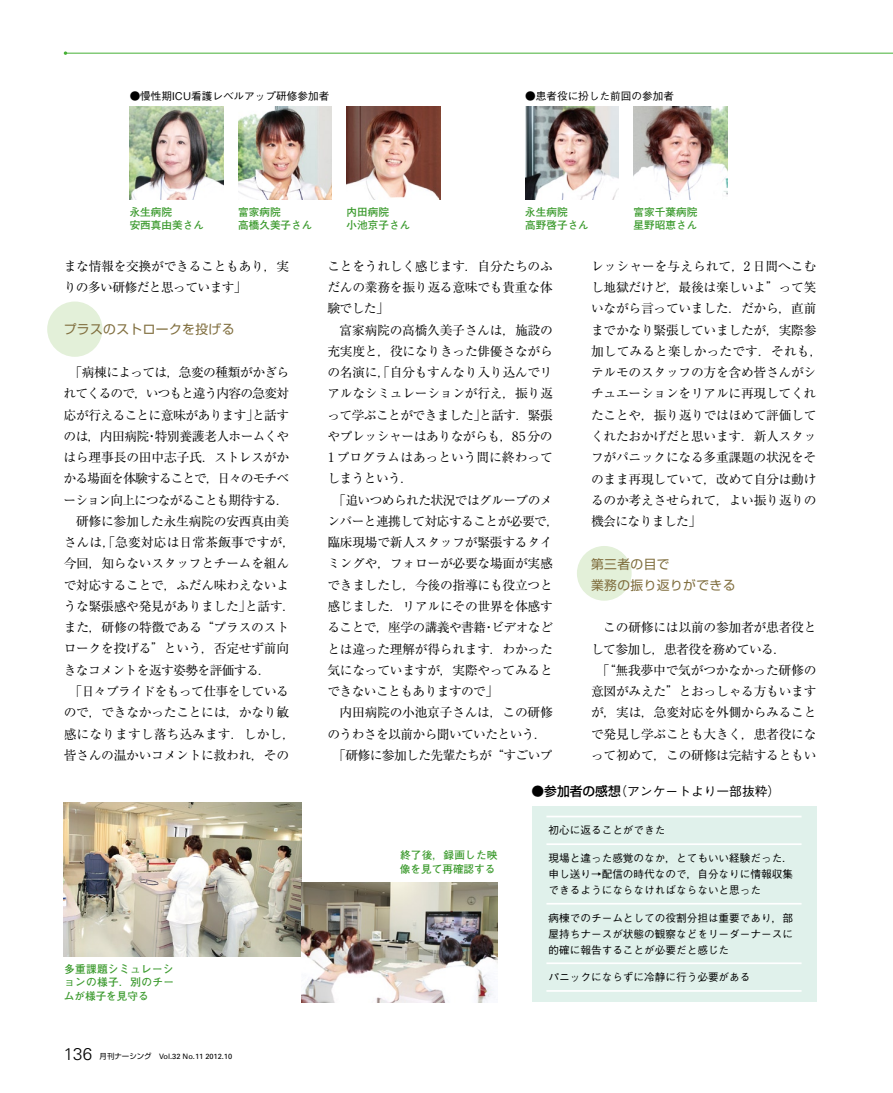
<style>
.page{position:relative;width:893px;height:1093px;background:#fff}
.page>*{position:absolute;margin:0;border:0;box-sizing:border-box;transform-origin:0 0}
.t1{font:300 16.95px "Univers";color:#000}
.t2{font:12.75px/21.3px "Ryumin Pro";letter-spacing:-.02em;color:#000}
.t3{font:12.75px "Ryumin Pro";letter-spacing:-.045em;color:#000}
.t4{font:12.75px "Ryumin Pro";letter-spacing:-.07em;color:#000}
.t5{font:12.75px/21.3px "Shin Go Pro";letter-spacing:.03em;color:#806e3e}
.t6{font:500 12.75px "Gothic BBB Pro";color:#000}
.t7{font:12.75px "Ryumin Pro";letter-spacing:-.075em;color:#000}
.t8{font:12.75px "Ryumin Pro";letter-spacing:.01em;color:#000}
.t9{font:12.75px "Ryumin Pro";letter-spacing:-.04em;color:#000}
.t10{font:12.75px "Ryumin Pro";letter-spacing:.005em;color:#000}
.t11{font:500 10.65px/15.9px "Gothic BBB Pro";color:#000;text-align:justify}
.t12{font:700 10.65px/13.8px "Futo Go B101 Pro";color:#3b9a2d}
.t13{font:7.5px "Univers";color:#000}
.s1{font-family:"Shin Go Pro"}
</style>
<div class="page">
<hr style="left:65px;top:53px;width:828px;height:1px;background:#46b035">
<div style="left:577px;top:546px;width:55px;height:55px;background:#e3f0d9;border-radius:50%"></div>
<div style="left:47px;top:301px;width:55px;height:56px;background:#e3f0d9;border-radius:50%"></div>
<img style="left:130px;top:106px;width:93px;height:94px">
<img style="left:238px;top:106px;width:94px;height:94px">
<img style="left:347px;top:106px;width:93px;height:94px">
<img style="left:525px;top:106px;width:93px;height:94px">
<img style="left:634px;top:106px;width:93px;height:94px">
<img style="left:64px;top:802px;width:238px;height:155px">
<img style="left:302px;top:882px;width:196px;height:120px">
<div style="left:531px;top:806px;width:285px;height:195px;background:#e0f1eb"></div>
<hr style="left:546px;top:816px;width:255px;height:1px;background:#fff">
<hr style="left:546px;top:843px;width:255px;height:2px;background:#fff">
<hr style="left:546px;top:903px;width:255px;height:1px;background:#fff">
<hr style="left:546px;top:962px;width:255px;height:2px;background:#fff">
<hr style="left:546px;top:990px;width:255px;height:2px;background:#fff">
<p class="t11" style="left:130px;top:86px;width:201px">●慢性期ICU看護レベルアップ研修参加者</p>
<p class="t11" style="left:525px;top:86px;width:150px">●患者役に扮した前回の参加者</p>
<p class="t12" style="left:130px;top:203px;width:76px">永生病院<br>安西真由美さん</p>
<p class="t12" style="left:238px;top:203px;width:76px">富家病院<br>高橋久美子さん</p>
<p class="t12" style="left:347px;top:203px;width:65px">内田病院<br>小池京子さん</p>
<p class="t12" style="left:525px;top:203px;width:65px">永生病院<br>高野啓子さん</p>
<p class="t12" style="left:634px;top:203px;width:65px">富家千葉病院星野昭恵さん</p>
<p class="t2" style="left:64px;top:254px;width:227px">まな情報を交換ができることもあり，実りの多い研修だと思っています」</p>
<p class="t5" style="left:64px;top:317px;width:172px">プラスのストロークを投げる</p>
<p class="t9" style="left:69px;top:362px;width:221px">「病棟によっては，急変の種類がかぎら</p>
<p class="t4" style="left:64px;top:383px;width:227px">れてくるので，いつもと違う内容の急変対</p>
<p class="t3" style="left:64px;top:405px;width:227px">応が行えることに意味があります」と話す</p>
<p class="t3" style="left:64px;top:426px;width:227px">のは，内田病院・特別養護老人ホームくや</p>
<p class="t2" style="left:64px;top:446px;width:227px">はら理事長の田中志子氏．ストレスがか</p>
<p class="t4" style="left:64px;top:468px;width:227px">かる場面を体験することで，日々のモチベ</p>
<p class="t7" style="left:64px;top:490px;width:227px">ーション向上につながることも期待する．</p>
<p class="t2" style="left:76px;top:509px;width:215px">研修に参加した永生病院の安西真由美</p>
<p class="t8" style="left:64px;top:532px;width:233px">さんは，「急変対応は日常茶飯事ですが，</p>
<p class="t2" style="left:64px;top:552px;width:227px">今回，知らないスタッフとチームを組ん</p>
<p class="t2" style="left:64px;top:573px;width:227px">で対応することで，ふだん味わえないよ</p>
<p class="t2" style="left:64px;top:595px;width:233px">うな緊張感や発見がありました」と話す．</p>
<p class="t2" style="left:64px;top:616px;width:227px">また，研修の特徴である “プラスのスト</p>
<p class="t2" style="left:64px;top:637px;width:227px">ロークを投げる”という，否定せず前向</p>
<p class="t3" style="left:64px;top:660px;width:209px">きなコメントを返す姿勢を評価する．</p>
<p class="t3" style="left:70px;top:681px;width:221px">「日々プライドをもって仕事をしている</p>
<p class="t2" style="left:64px;top:701px;width:227px">ので，できなかったことには，かなり敏</p>
<p class="t10" style="left:64px;top:724px;width:233px">感になりますし落ち込みます．しかし，</p>
<p class="t2" style="left:64px;top:743px;width:227px">皆さんの温かいコメントに救われ，その</p>
<p class="t12" style="left:64px;top:960px;width:112px;text-align:justify">多重課題シミュレーションの様子．別のチームが様子を見守る</p>
<h1 class="t1" style="left:64px;top:1043px;width:30px">136</h1>
<p class="t13" style="left:100px;top:1051px;width:134px"><span class="s1">月刊ナーシング</span> Vol.32 No.11 2012.10</p>
<p class="t2" style="left:327px;top:254px;width:227px;text-align:justify">ことをうれしく感じます．自分たちのふだんの業務を振り返る意味でも貴重な体験でした」</p>
<p class="t2" style="left:340px;top:318px;width:215px">富家病院の高橋久美子さんは，施設の</p>
<p class="t2" style="left:327px;top:339px;width:227px">充実度と，役になりきった俳優さながら</p>
<p class="t2" style="left:327px;top:361px;width:227px">の名演に，「自分もすんなり入り込んでリ</p>
<p class="t2" style="left:327px;top:382px;width:227px">アルなシミュレーションが行え，振り返</p>
<p class="t3" style="left:327px;top:405px;width:227px">って学ぶことができました」と話す．緊張</p>
<p class="t2" style="left:327px;top:425px;width:227px">やプレッシャーはありながらも，85分の</p>
<p class="t2" style="left:328px;top:446px;width:226px">1 プログラムはあっという間に終わって</p>
<p class="t2" style="left:327px;top:467px;width:87px">しまうという．</p>
<p class="t3" style="left:333px;top:490px;width:221px">「追いつめられた状況ではグループのメ</p>
<p class="t3" style="left:327px;top:511px;width:233px">ンバーと連携して対応することが必要で，</p>
<p class="t2" style="left:327px;top:531px;width:227px">臨床現場で新人スタッフが緊張するタイ</p>
<p class="t2" style="left:327px;top:552px;width:227px">ミングや，フォローが必要な場面が実感</p>
<p class="t2" style="left:327px;top:573px;width:227px">できましたし，今後の指導にも役立つと</p>
<p class="t2" style="left:327px;top:595px;width:227px">感じました．リアルにその世界を体感す</p>
<p class="t3" style="left:327px;top:617px;width:227px">ることで，座学の講義や書籍・ビデオなど</p>
<p class="t2" style="left:327px;top:637px;width:227px">とは違った理解が得られます．わかった</p>
<p class="t2" style="left:327px;top:658px;width:227px">気になっていますが，実際やってみると</p>
<p class="t3" style="left:327px;top:681px;width:172px">できないこともありますので」</p>
<p class="t2" style="left:340px;top:701px;width:215px">内田病院の小池京子さんは，この研修</p>
<p class="t3" style="left:327px;top:724px;width:221px">のうわさを以前から聞いていたという．</p>
<p class="t3" style="left:333px;top:745px;width:221px">「研修に参加した先輩たちが“すごいプ</p>
<p class="t2" style="left:591px;top:254px;width:233px">レッシャーを与えられて，2 日間へこむし地獄だけど，最後は楽しいよ”って笑いながら言っていました．だから，直前までかなり緊張していましたが，実際参加してみると楽しかったです．それも，テルモのスタッフの方を含め皆さんがシチュエーションをリアルに再現してくれたことや，振り返りではほめて評価してくれたおかげだと思います．新人スタッフがパニックになる多重課題の状況をそのまま再現していて，改めて自分は動けるのか考えさせられて，よい振り返りの機会になりました」</p>
<p class="t5" style="left:591px;top:551px;width:146px">第三者の目で<br>業務の振り返りができる</p>
<p class="t2" style="left:603px;top:616px;width:215px">この研修には以前の参加者が患者役と</p>
<p class="t3" style="left:591px;top:639px;width:197px">して参加し，患者役を務めている．</p>
<p class="t2" style="left:597px;top:658px;width:221px">「“無我夢中で気がつかなかった研修の</p>
<p class="t2" style="left:591px;top:680px;width:227px">意図がみえた”とおっしゃる方もいます</p>
<p class="t2" style="left:591px;top:701px;width:227px">が，実は，急変対応を外側からみること</p>
<p class="t2" style="left:591px;top:722px;width:227px">で発見し学ぶことも大きく，患者役にな</p>
<p class="t2" style="left:591px;top:744px;width:227px">って初めて，この研修は完結するともい</p>
<p class="t12" style="left:400px;top:847px;width:99px">終了後，録画した映像を見て再確認する</p>
<p class="t6" style="left:531px;top:781px;width:250px"><span class="s1">●参加者の感想</span>（アンケートより一部抜粋）</p>
<p class="t11" style="left:549px;top:821px;width:118px">初心に返ることができた</p>
<p class="t11" style="left:549px;top:849px;width:246px">現場と違った感覚のなか，とてもいい経験だった．申し送り→配信の時代なので，自分なりに情報収集できるようにならなければならないと思った</p>
<p class="t11" style="left:549px;top:908px;width:246px">病棟でのチームとしての役割分担は重要であり，部屋持ちナースが状態の観察などをリーダーナースに的確に報告することが必要だと感じた</p>
<p class="t11" style="left:549px;top:968px;width:203px">パニックにならずに冷静に行う必要がある</p>
</div>
